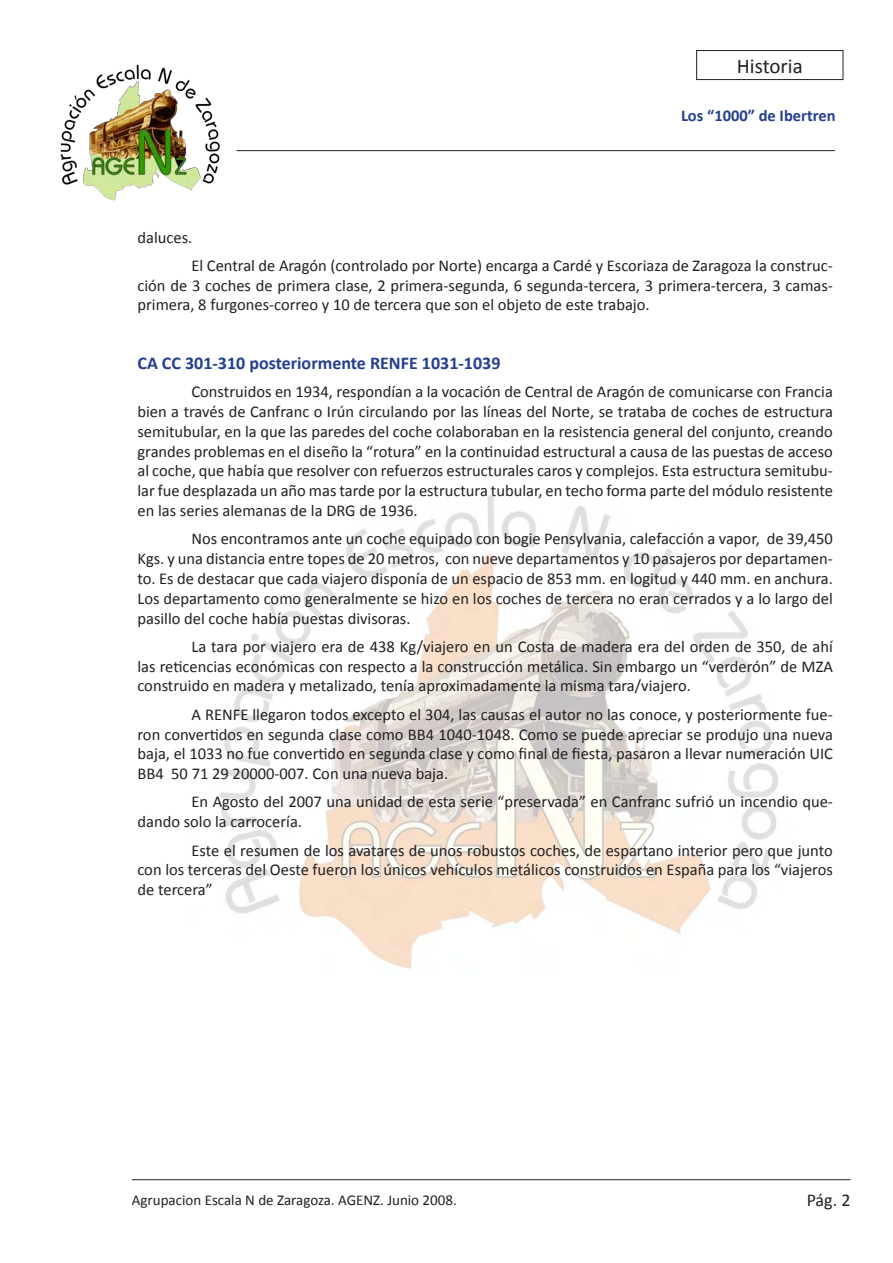
<style>
.page{position:relative;width:893px;height:1263px;background:#fff}
.page>*{position:absolute;margin:0;border:0;box-sizing:border-box;transform-origin:0 0}
.t1{font:21px "Calibri";color:#231f20}
.t2{font:700 18px "Calibri";color:#253f8e}
.t3{font:18px "Calibri";color:#231f20}
.t4{font:16.5px/19.8px "Calibri";color:#231f20;text-align:justify}
.t5{font:700 16.5px "Calibri";color:#253f8e}
.t6{font:15px "Calibri";color:#231f20}
</style>
<div class="page">
<img style="left:220px;top:495px;width:559px;height:474px">
<hr style="left:237px;top:150px;width:598px;height:1px;background:#231f20">
<hr style="left:132px;top:1179px;width:718px;height:1px;background:#231f20">
<img style="left:60px;top:64px;width:160px;height:137px">
<div style="left:696px;top:50px;width:147px;height:30px;border:1px solid #231f20"></div>
<p class="t1" style="left:737px;top:53px;width:67px">Historia</p>
<p class="t5" style="left:681px;top:105px;width:156px">Los “1000” de Ibertren</p>
<p class="t4" style="left:137px;top:226px;width:56px">daluces.</p>
<p class="t4" style="left:137px;top:255px;width:697px;text-indent:54px">El Central de Aragón (controlado por Norte) encarga a Cardé y Escoriaza de Zaragoza la construc&shy;ción de 3 coches de primera clase, 2 primera-segunda, 6 segunda-tercera, 3 primera-tercera, 3 camas&shy;primera, 8 furgones-correo y 10 de tercera que son el objeto de este trabajo.</p>
<p class="t2" style="left:137px;top:352px;width:364px">CA CC 301-310 posteriormente RENFE 1031-1039</p>
<p class="t4" style="left:137px;top:381px;width:697px;text-indent:54px">Construidos en 1934, respondían a la vocación de Central de Aragón de comunicarse con Francia bien a través de Canfranc o Irún circulando por las líneas del Norte, se trataba de coches de estructura semitubular, en la que las paredes del coche colaboraban en la resistencia general del conjunto, creando grandes problemas en el diseño la “rotura” en la continuidad estructural a causa de las puestas de acceso al coche, que había que resolver con refuerzos estructurales caros y complejos. Esta estructura semitubu&shy;lar fue desplazada un año mas tarde por la estructura tubular, en techo forma parte del módulo resistente en las series alemanas de la DRG de 1936.</p>
<p class="t4" style="left:137px;top:528px;width:697px;text-indent:54px">Nos encontramos ante un coche equipado con bogie Pensylvania, calefacción a vapor, de 39,450<br>Kgs. y una distancia entre topes de 20 metros, con nueve departamentos y 10 pasajeros por departamen&shy;to. Es de destacar que cada viajero disponía de un espacio de 853 mm. en logitud y 440 mm. en anchura.<br>Los departamento como generalmente se hizo en los coches de tercera no eran cerrados y a lo largo del pasillo del coche había puestas divisoras.</p>
<p class="t4" style="left:137px;top:636px;width:697px;text-indent:54px">La tara por viajero era de 438 Kg/viajero en un Costa de madera era del orden de 350, de ahí las reticencias económicas con respecto a la construcción metálica. Sin embargo un “verderón” de MZA construido en madera y metalizado, tenía aproximadamente la misma tara/viajero.</p>
<p class="t4" style="left:137px;top:704px;width:697px;text-indent:54px">A RENFE llegaron todos excepto el 304, las causas el autor no las conoce, y posteriormente fue&shy;ron convertidos en segunda clase como BB4 1040-1048. Como se puede apreciar se produjo una nueva baja, el 1033 no fue convertido en segunda clase y como final de fiesta, pasaron a llevar numeración UIC BB4 50 71 29 20000-007. Con una nueva baja.</p>
<p class="t4" style="left:137px;top:791px;width:697px;text-indent:54px">En Agosto del 2007 una unidad de esta serie “preservada” en Canfranc sufrió un incendio que&shy;dando solo la carrocería.</p>
<p class="t4" style="left:137px;top:839px;width:697px;text-indent:54px">Este el resumen de los avatares de unos robustos coches, de espartano interior pero que junto con los terceras del Oeste fueron los únicos vehículos metálicos construidos en España para los “viajeros de tercera”</p>
<p class="t6" style="left:132px;top:1190px;width:326px">Agrupacion Escala N de Zaragoza. AGENZ. Junio 2008.</p>
<p class="t3" style="left:807px;top:1189px;width:45px">Pág. 2</p>
</div>
